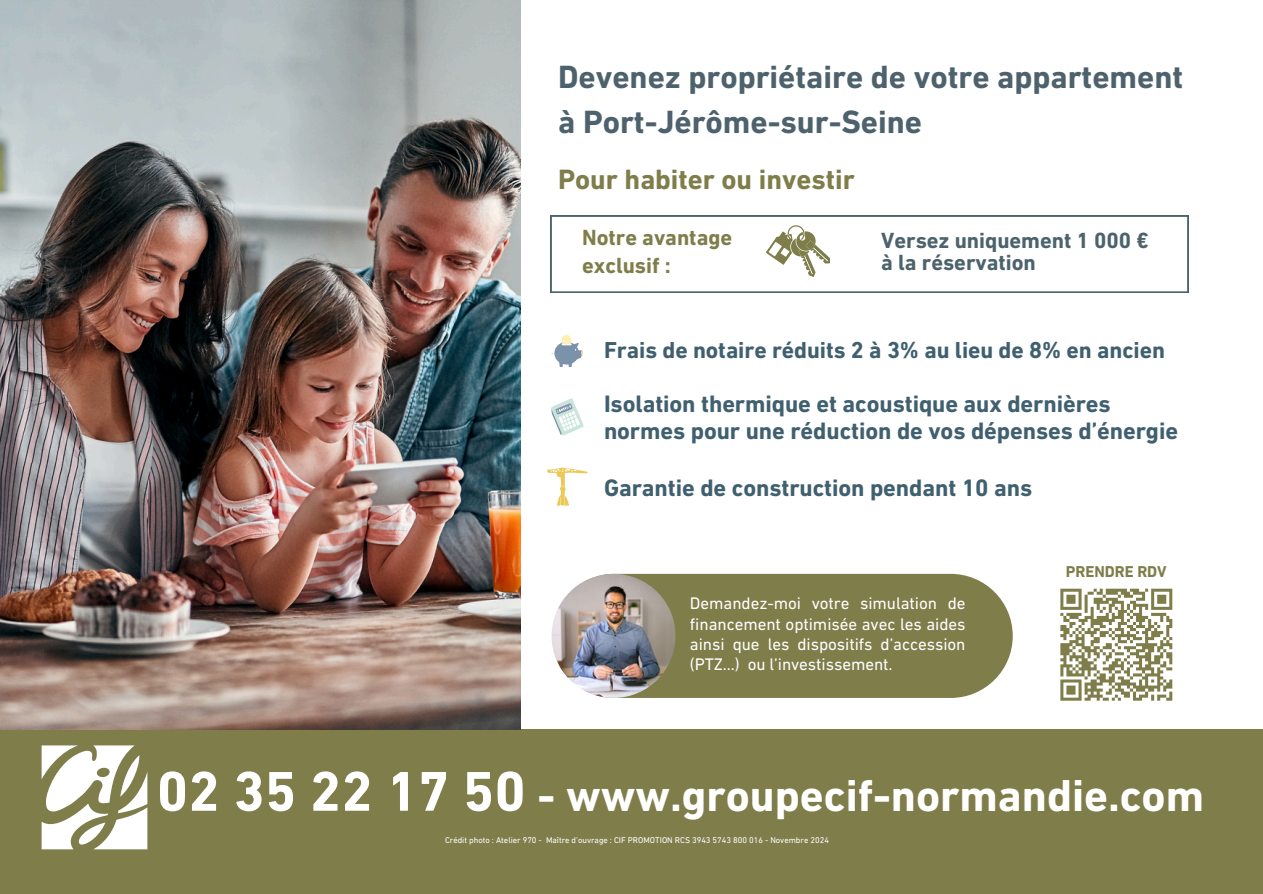
<style>
.page{position:relative;width:1263px;height:894px;background:#fff}
.page>*{position:absolute;margin:0;border:0;box-sizing:border-box;transform-origin:0 0}
.t1{font:700 56.85px "DIN Next LT Pro";color:#fff}
.t2{font:700 45.45px "DIN Next LT Pro";color:#fff}
.t3{font:700 32.7px/44.8px "DIN Next LT Pro";color:#4d626d}
.t4{font:700 28.5px "DIN Next LT Pro";color:#7f7d4a}
.t5{font:700 24.15px/27.8px "DIN Next LT Pro";letter-spacing:-.005em;color:#40606f}
.t6{font:700 23.4px "DIN Next LT Pro";letter-spacing:-.005em;color:#40606f}
.t7{font:700 22.35px/21.5px "DIN Next LT Pro";color:#4c626c}
.t8{font:700 22.35px/28.7px "DIN Next LT Pro";color:#7f7d4a}
.t9{font:17.1px/20.2px "DIN Next LT Pro";letter-spacing:-.005em;color:#fff;text-align:justify}
.t10{font:700 16.05px "DIN Next LT Pro";letter-spacing:-.005em;color:#7f7d4a}
.t11{font:8.55px "DIN Next LT Pro";color:#fff}
</style>
<div class="page">
<div style="left:0;top:729px;width:1263px;height:164px;background:#7f7d4a"></div>
<svg style="left:42px;top:745px;width:105px;height:104px"></svg>
<img style="left:0;top:0;width:521px;height:729px">
<svg style="left:551px;top:216px;width:637px;height:76px"></svg>
<svg style="left:551px;top:342px;width:32px;height:25px"></svg>
<div style="left:562px;top:335px;width:9px;height:9px;background:#fff2b0;border-radius:50%"></div>
<svg style="left:551px;top:398px;width:32px;height:37px"></svg>
<svg style="left:547px;top:467px;width:40px;height:38px"></svg>
<svg style="left:1060px;top:588px;width:113px;height:113px"></svg>
<div style="left:552px;top:573px;width:460px;height:124px;background:#7f7d4a;border-radius:62px"></div>
<img style="left:552px;top:573px;width:124px;height:124px;border-radius:50%">
<h5 class="t3" style="left:558px;top:57px;width:627px">Devenez propriétaire de votre appartement à Port-Jérôme-sur-Seine</h5>
<p class="t4" style="left:558px;top:167px;width:298px">Pour habiter ou investir</p>
<h5 class="t8" style="left:582px;top:224px;width:152px">Notre avantage exclusif :</h5>
<h5 class="t7" style="left:881px;top:232px;width:269px">Versez uniquement 1 000 € à la réservation</h5>
<h5 class="t6" style="left:604px;top:340px;width:562px">Frais de notaire réduits 2 à 3% au lieu de 8% en ancien</h5>
<h5 class="t5" style="left:604px;top:391px;width:576px">Isolation thermique et acoustique aux dernières normes pour une réduction de vos dépenses d’énergie</h5>
<p class="t5" style="left:604px;top:476px;width:430px">Garantie de construction pendant 10 ans</p>
<p class="t9" style="left:690px;top:594px;width:277px">Demandez-moi votre simulation de financement optimisée avec les aides ainsi que les dispositifs d’accession (PTZ...) ou l’investissement.</p>
<h6 class="t10" style="left:1066px;top:564px;width:102px">PRENDRE RDV</h6>
<p class="t1" style="left:157px;top:767px;width:371px">02 35 22 17 50</p>
<h3 class="t2" style="left:538px;top:776px;width:668px">- www.groupecif-normandie.com</h3>
<h4 class="t11" style="left:445px;top:836px;width:385px">Crédit photo : Atelier 970 - Maître d’ouvrage : CIF PROMOTION RCS 3943 5743 800 016 - Novembre 2024</h4>
</div>
